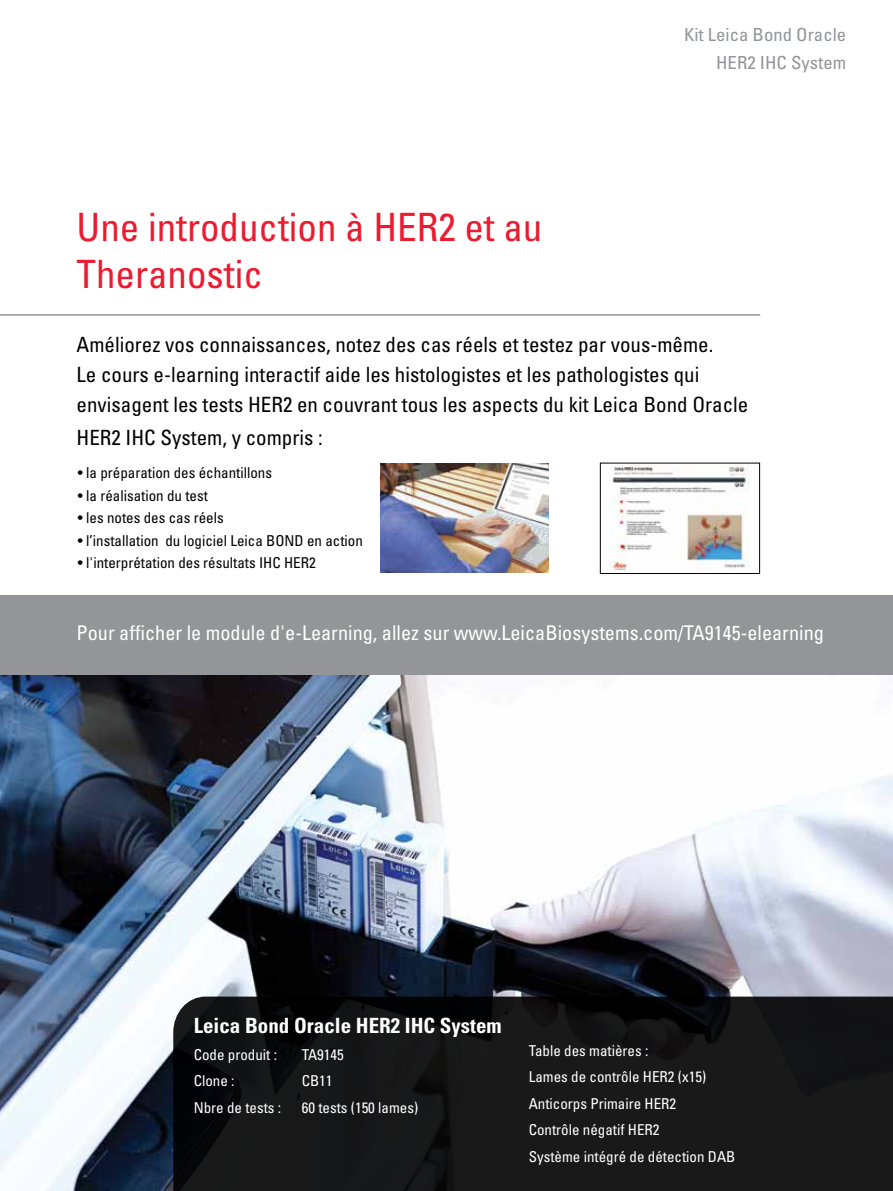
<style>
.page{position:relative;width:893px;height:1191px;background:#fff}
.page>*{position:absolute;margin:0;border:0;box-sizing:border-box;transform-origin:0 0}
.t1{font:condensed 39px/46.8px "Univers LT Std";color:#ed1b2f}
.t2{font:condensed 21px/30px "Univers LT Std";color:#000}
.t3{font:700 condensed 21px "Univers LT Std";color:#fff}
.t4{font:condensed 20.25px "Univers LT Std";color:#fff}
.t5{font:condensed 18px/27.6px "Univers LT Std";color:#939598;text-align:right;scale:1.04 1}
.t6{font:condensed 15px/26.5px "Univers LT Std";color:#fff}
.t7{font:condensed 15px "Univers LT Std";color:#000}
</style>
<div class="page">
<img style="left:0;top:675px;width:893px;height:516px">
<svg style="left:173px;top:996px;width:720px;height:195px;background:#151516"></svg>
<hr style="left:0;top:314px;width:760px;height:2px;background:#939598">
<img style="left:381px;top:463px;width:167px;height:109px">
<img style="left:610px;top:466px;width:139px;height:104px">
<div style="left:600px;top:463px;width:160px;height:110px;border:1px solid #000"></div>
<div style="left:0;top:595px;width:893px;height:80px;background:#939598"></div>
<h1 class="t1" style="left:77px;top:203px;width:467px">Une introduction à HER2 et au<br>Theranostic</h1>
<p class="t5" style="left:684px;top:21px;width:157px">Kit Leica Bond Oracle<br>HER2 IHC System</p>
<p class="t2" style="left:77px;top:329px;width:673px">Améliorez vos connaissances, notez des cas réels et testez par vous-même.<br>Le cours e-learning interactif aide les histologistes et les pathologistes qui envisagent les tests HER2 en couvrant tous les aspects du kit Leica Bond Oracle</p>
<p class="t2" style="left:77px;top:422px;width:248px">HER2 IHC System, y compris :</p>
<p class="t7" style="left:78px;top:463px;width:196px">• la préparation des échantillons</p>
<p class="t7" style="left:78px;top:486px;width:131px">• la réalisation du test</p>
<p class="t7" style="left:78px;top:508px;width:147px">• les notes des cas réels</p>
<p class="t7" style="left:78px;top:531px;width:286px">• l’installation du logiciel Leica BOND en action</p>
<p class="t7" style="left:78px;top:553px;width:239px">• l'interprétation des résultats IHC HER2</p>
<p class="t4" style="left:77px;top:620px;width:749px">Pour afficher le module d'e-Learning, allez sur www.LeicaBiosystems.com/TA9145-elearning</p>
<p class="t3" style="left:194px;top:1013px;width:309px">Leica Bond Oracle HER2 IHC System</p>
<p class="t6" style="left:194px;top:1041px;width:85px">Code produit :</p>
<p class="t6" style="left:302px;top:1041px;width:44px">TA9145</p>
<p class="t6" style="left:194px;top:1067px;width:42px">Clone :</p>
<p class="t6" style="left:302px;top:1067px;width:32px">CB11</p>
<p class="t6" style="left:194px;top:1094px;width:89px">Nbre de tests :</p>
<p class="t6" style="left:302px;top:1094px;width:118px">60 tests (150 lames)</p>
<p class="t6" style="left:529px;top:1036px;width:208px">Table des matières :<br>Lames de contrôle HER2 (x15)<br>Anticorps Primaire HER2<br>Contrôle négatif HER2<br>Système intégré de détection DAB</p>
</div>
